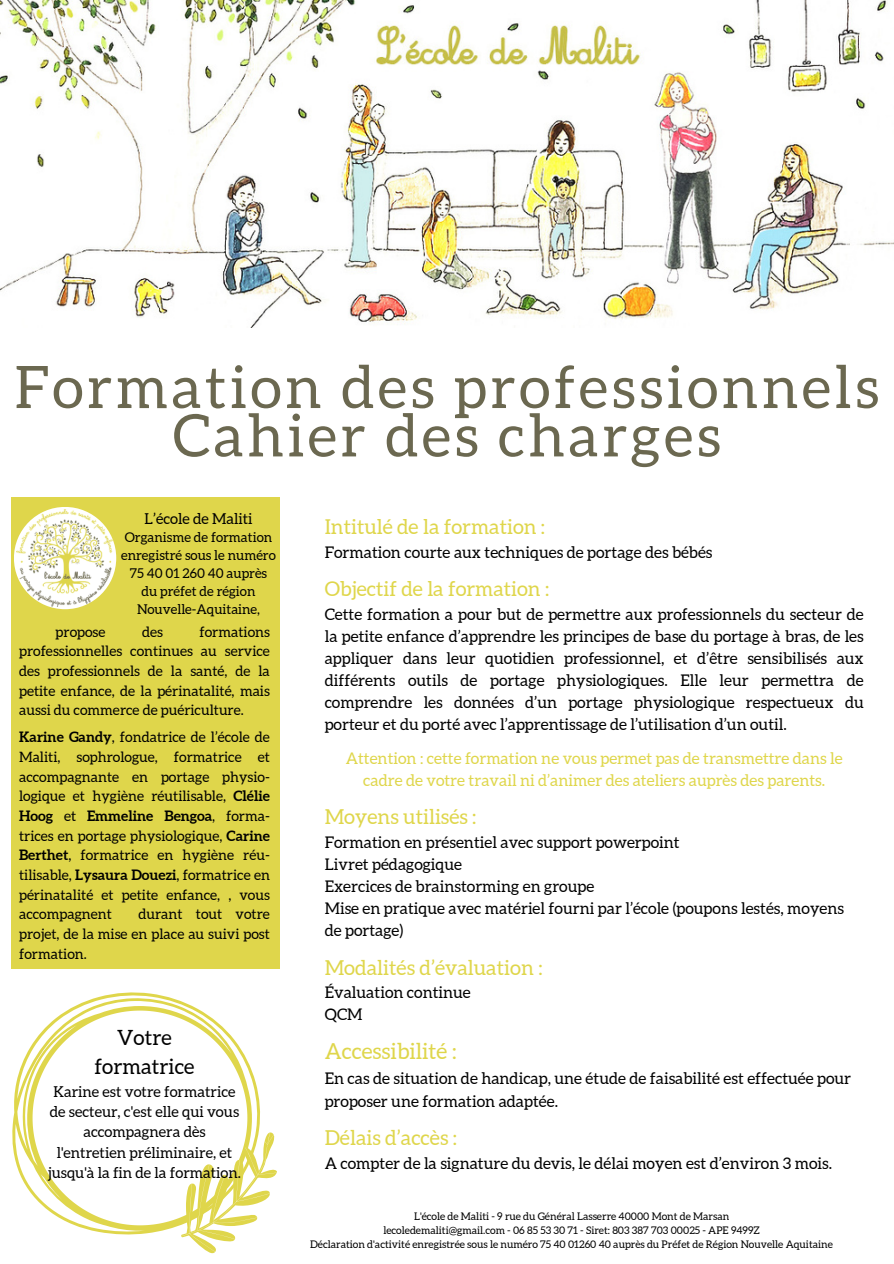
<style>
.page{position:relative;width:894px;height:1264px;background:#fff}
.page>*{position:absolute;margin:0;border:0;box-sizing:border-box;transform-origin:0 0}
.t1{font:58.65px/48.3px "Aleo";letter-spacing:.06em;color:#6b6850;text-align:center}
.t2{font:22.05px "Aleo";color:#dfd64b}
.t3{font:21px/29.2px "Aleo";color:#000;text-align:center}
.t4{font:20.55px "Aleo";color:#dfd64b}
.t5{font:20.4px "Aleo";color:#dfd64b}
.t6{font:16.05px/22px "Aleo";color:#000}
.t7{font:16.05px/22px "Aleo";color:#dfd64b;text-align:center}
.t8{font:15px/20.2px "Aleo";color:#000;text-align:center}
.t9{font:14.25px/19.6px "Aleo";color:#000;text-align:justify}
.t10{font:13.5px/18px "Aleo";color:#000;text-align:center}
.t11{font:10.5px "Aleo";color:#000}
.s1{font-weight:700}
</style>
<div class="page">
<img style="left:0;top:0;width:893px;height:327px">
<svg style="left:12px;top:992px;width:248px;height:243px"></svg>
<svg style="left:33px;top:1010px;width:214px;height:215px"></svg>
<svg style="left:179px;top:1126px;width:98px;height:128px"></svg>
<div style="left:11px;top:498px;width:268px;height:471px;background:#dfd64b"></div>
<div style="left:14px;top:507px;width:102px;height:102px;background:#fff;border-radius:50%"></div>
<img style="left:17px;top:510px;width:97px;height:96px">
<h3 class="t1" style="left:15px;top:363px;width:865px">Formation des professionnels<br>Cahier des charges</h3>
<h3 class="t8" style="left:145px;top:508px;width:109px">L’école de Maliti</h3>
<h3 class="t10" style="left:121px;top:528px;width:156px">Organisme de formation enregistré sous le numéro<br>75 40 01 260 40 auprès du préfet de région<br>Nouvelle-Aquitaine,</h3>
<h3 class="t9" style="left:56px;top:621px;width:51px">propose</h3>
<h3 class="t9" style="left:142px;top:621px;width:22px">des</h3>
<h3 class="t9" style="left:19px;top:621px;width:252px;text-indent:180px">formations professionnelles continues au service des professionnels de la santé, de la petite enfance, de la périnatalité, mais aussi du commerce de puériculture.</h3>
<p class="t9" style="left:19px;top:727px;width:252px"><span class="s1">Karine Gandy</span>, fondatrice de l’école de Maliti, sophrologue, formatrice et accompagnante en portage physio&shy;logique et hygiène réutilisable, <span class="s1">Clélie Hoog</span> et <span class="s1">Emmeline Bengoa</span>, forma&shy;trices en portage physiologique, <span class="s1">Carine Berthet</span>, formatrice en hygiène réu&shy;tilisable, <span class="s1">Lysaura Douezi</span>, formatrice en périnatalité et petite enfance, , vous accompagnent</p>
<p class="t9" style="left:19px;top:904px;width:252px;text-indent:119px">durant tout votre projet, de la mise en place au suivi post formation.</p>
<h3 class="t3" style="left:94px;top:1022px;width:101px">Votre formatrice</h3>
<h3 class="t8" style="left:48px;top:1081px;width:195px">Karine est votre formatrice de secteur, c'est elle qui vous accompagnera dès l'entretien préliminaire, et jusqu'à la fin de la formation.</h3>
<h1 class="t5" style="left:324px;top:515px;width:222px">Intitulé de la formation :</h1>
<h1 class="t6" style="left:324px;top:541px;width:389px">Formation courte aux techniques de portage des bébés</h1>
<p class="t5" style="left:324px;top:577px;width:226px">Objectif de la formation :</p>
<p class="t6" style="left:324px;top:603px;width:540px;text-align:justify">Cette formation a pour but de permettre aux professionnels du secteur de la petite enfance d’apprendre les principes de base du portage à bras, de les appliquer dans leur quotidien professionnel, et d’être sensibilisés aux différents outils de portage physiologiques. Elle leur permettra de comprendre les données d’un portage physiologique respectueux du porteur et du porté avec l’apprentissage de l’utilisation d’un outil.</p>
<h4 class="t7" style="left:345px;top:747px;width:498px">Attention : cette formation ne vous permet pas de transmettre dans le cadre de votre travail ni d’animer des ateliers auprès des parents.</h4>
<h4 class="t4" style="left:324px;top:805px;width:153px">Moyens utilisés :</h4>
<h4 class="t6" style="left:324px;top:831px;width:520px">Formation en présentiel avec support powerpoint<br>Livret pédagogique<br>Exercices de brainstorming en groupe<br>Mise en pratique avec matériel fourni par l’école (poupons lestés, moyens de portage)</h4>
<h4 class="t4" style="left:324px;top:955px;width:219px">Modalités d’évaluation :</h4>
<h4 class="t6" style="left:324px;top:981px;width:147px">Évaluation continue<br>QCM</h4>
<p class="t2" style="left:324px;top:1039px;width:133px">Accessibilité :</p>
<p class="t6" style="left:324px;top:1067px;width:527px">En cas de situation de handicap, une étude de faisabilité est effectuée pour proposer une formation adaptée.</p>
<p class="t4" style="left:324px;top:1126px;width:134px">Délais d’accès :</p>
<p class="t6" style="left:324px;top:1151px;width:509px">A compter de la signature du devis, le délai moyen est d’environ 3 mois.</p>
<h3 class="t11" style="left:414px;top:1210px;width:317px">L'école de Maliti - 9 rue du Général Lasserre 40000 Mont de Marsan</h3>
<h3 class="t11" style="left:383px;top:1224px;width:378px">lecoledemaliti@gmail.com - 06 85 53 30 71 - Siret: 803 387 703 00025 - APE 9499Z</h3>
<h3 class="t11" style="left:310px;top:1238px;width:524px">Déclaration d'activité enregistrée sous le numéro 75 40 01260 40 auprès du Préfet de Région Nouvelle Aquitaine</h3>
</div>
